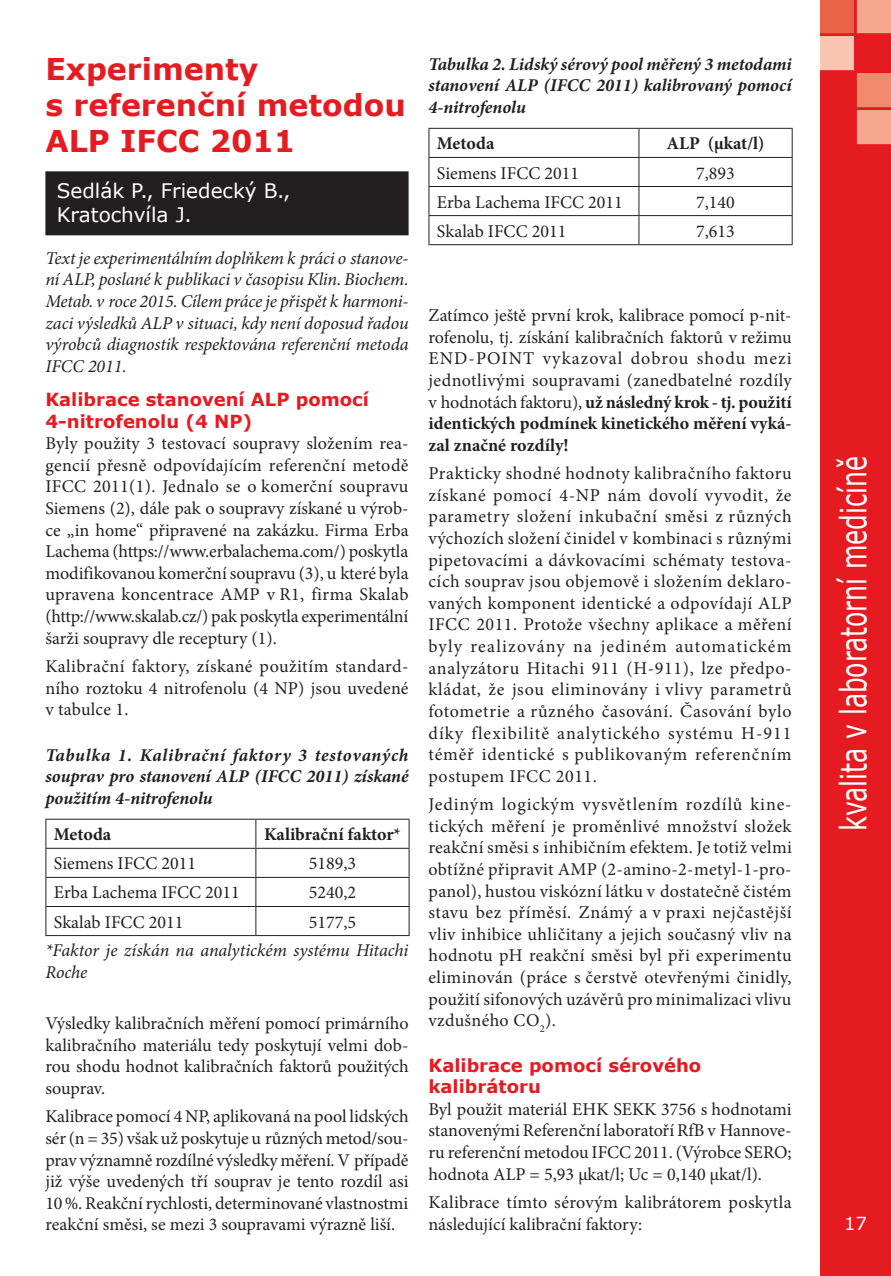
<style>
.page{position:relative;width:891px;height:1276px;background:#fff}
.page>*{position:absolute;margin:0;border:0;box-sizing:border-box;transform-origin:0 0}
.t1{font:36px "Verdana";color:#fff;scale:.7 1}
.t2{font:700 30px/36px "Verdana";color:#e51b21}
.t3{font:20px/24px "Verdana";color:#fff}
.t4{font:18px/21.6px "Minion Pro";color:#231f20;text-align:justify}
.t5{font:italic 18px/21.6px "Minion Pro";letter-spacing:-.005em;color:#231f20;text-align:justify}
.t6{font:italic 700 18px/21.6px "Minion Pro";letter-spacing:-.005em;color:#231f20;text-align:justify}
.t7{font:700 18px/21.6px "Verdana";color:#e51b21}
.t8{font:700 18px "Minion Pro";color:#231f20}
.t9{font:18px "Verdana";color:#fff}
.s1{font-weight:700}
</style>
<div class="page">
<div style="left:820px;top:0;width:70px;height:1276px;background:#e51b21"></div>
<div style="left:45px;top:171px;width:363px;height:64px;background:#231f20"></div>
<hr style="left:45px;top:818px;width:211px;height:1px;background:#231f20">
<hr style="left:256px;top:818px;width:153px;height:1px;background:#231f20">
<hr style="left:45px;top:848px;width:211px;height:1px;background:#231f20">
<hr style="left:256px;top:848px;width:153px;height:1px;background:#231f20">
<hr style="left:45px;top:877px;width:211px;height:1px;background:#231f20">
<hr style="left:256px;top:877px;width:153px;height:1px;background:#231f20">
<hr style="left:45px;top:906px;width:211px;height:1px;background:#231f20">
<svg style="left:45px;top:819px;width:1px;height:116px"></svg>
<hr style="left:256px;top:906px;width:153px;height:1px;background:#231f20">
<svg style="left:255px;top:819px;width:1px;height:116px"></svg>
<svg style="left:408px;top:819px;width:1px;height:116px"></svg>
<hr style="left:45px;top:935px;width:211px;height:1px;background:#231f20">
<hr style="left:256px;top:935px;width:153px;height:1px;background:#231f20">
<hr style="left:428px;top:128px;width:210px;height:1px;background:#231f20">
<hr style="left:638px;top:128px;width:154px;height:1px;background:#231f20">
<hr style="left:428px;top:157px;width:210px;height:1px;background:#231f20">
<hr style="left:638px;top:157px;width:154px;height:1px;background:#231f20">
<hr style="left:428px;top:186px;width:210px;height:1px;background:#231f20">
<hr style="left:638px;top:186px;width:154px;height:1px;background:#231f20">
<hr style="left:428px;top:215px;width:210px;height:1px;background:#231f20">
<svg style="left:428px;top:129px;width:1px;height:115px"></svg>
<hr style="left:638px;top:215px;width:154px;height:1px;background:#231f20">
<svg style="left:638px;top:129px;width:1px;height:115px"></svg>
<svg style="left:791px;top:129px;width:1px;height:115px"></svg>
<hr style="left:428px;top:244px;width:210px;height:1px;background:#231f20">
<hr style="left:638px;top:244px;width:154px;height:1px;background:#231f20">
<h2 class="t2" style="left:45px;top:50px;width:362px">Experimenty<br>s referenční metodou<br>ALP IFCC 2011</h2>
<p class="t3" style="left:57px;top:179px;width:235px">Sedlák P., Friedecký B.,<br>Kratochvíla J.</p>
<p class="t5" style="left:45px;top:247px;width:364px">Text je experimentálním doplňkem k práci o stanove&shy;ní ALP, poslané k publikaci v časopisu Klin. Biochem.<br>Metab. v roce 2015. Cílem práce je přispět k harmoni&shy;zaci výsledků ALP v situaci, kdy není doposud řadou výrobců diagnostik respektována referenční metoda IFCC 2011.</p>
<p class="t7" style="left:45px;top:388px;width:325px">Kalibrace stanovení ALP pomocí<br>4-nitrofenolu (4 NP)</p>
<p class="t4" style="left:45px;top:433px;width:364px">Byly použity 3 testovací soupravy složením rea&shy;gencií přesně odpovídajícím referenční metodě IFCC 2011(1). Jednalo se o komerční soupravu Siemens (2), dále pak o soupravy získané u výrob&shy;ce „in home“ připravené na zakázku. Firma Erba Lachema (https://www.erbalachema.com/) poskytla modifikovanou komerční soupravu (3), u které byla upravena koncentrace AMP v R1, firma Skalab (http://www.skalab.cz/) pak poskytla experimentální šarži soupravy dle receptury (1).</p>
<p class="t4" style="left:45px;top:655px;width:364px">Kalibrační faktory, získané použitím standard&shy;ního roztoku 4 nitrofenolu (4 NP) jsou uvedené v tabulce 1.</p>
<p class="t6" style="left:45px;top:744px;width:364px">Tabulka 1. Kalibrační faktory 3 testovaných souprav pro stanovení ALP (IFCC 2011) získané použitím 4-nitrofenolu</p>
<p class="t8" style="left:54px;top:822px;width:59px">Metoda</p>
<p class="t8" style="left:264px;top:822px;width:138px">Kalibrační faktor*</p>
<p class="t4" style="left:54px;top:853px;width:143px">Siemens IFCC 2011</p>
<p class="t4" style="left:309px;top:853px;width:49px">5189,3</p>
<p class="t4" style="left:54px;top:882px;width:187px">Erba Lachema IFCC 2011</p>
<p class="t4" style="left:309px;top:882px;width:49px">5240,2</p>
<p class="t4" style="left:54px;top:911px;width:131px">Skalab IFCC 2011</p>
<p class="t4" style="left:309px;top:911px;width:49px">5177,5</p>
<p class="t5" style="left:45px;top:940px;width:364px">*Faktor je získán na analytickém systému Hitachi<br>Roche</p>
<p class="t4" style="left:45px;top:1012px;width:364px">Výsledky kalibračních měření pomocí primárního kalibračního materiálu tedy poskytují velmi dob&shy;rou shodu hodnot kalibračních faktorů použitých souprav.</p>
<p class="t4" style="left:45px;top:1106px;width:364px">Kalibrace pomocí 4 NP, aplikovaná na pool lidských sér (n = 35) však už poskytuje u různých metod/sou&shy;prav významně rozdílné výsledky měření. V případě již výše uvedených tří souprav je tento rozdíl asi 10%. Reakční rychlosti, determinované vlastnostmi reakční směsi, se mezi 3 soupravami výrazně liší.</p>
<p class="t6" style="left:428px;top:53px;width:364px">Tabulka 2. Lidský sérový pool měřený 3 metodami stanovení ALP (IFCC 2011) kalibrovaný pomocí 4-nitrofenolu</p>
<p class="t8" style="left:437px;top:131px;width:59px">Metoda</p>
<p class="t8" style="left:666px;top:131px;width:100px">ALP (µkat/l)</p>
<p class="t4" style="left:437px;top:162px;width:143px">Siemens IFCC 2011</p>
<p class="t4" style="left:695px;top:162px;width:40px">7,893</p>
<p class="t4" style="left:437px;top:191px;width:187px">Erba Lachema IFCC 2011</p>
<p class="t4" style="left:695px;top:191px;width:40px">7,140</p>
<p class="t4" style="left:437px;top:220px;width:131px">Skalab IFCC 2011</p>
<p class="t4" style="left:695px;top:220px;width:40px">7,613</p>
<p class="t4" style="left:428px;top:305px;width:365px">Zatímco ještě první krok, kalibrace pomocí p-nit&shy;rofenolu, tj. získání kalibračních faktorů v režimu END-POINT vykazoval dobrou shodu mezi jednotlivými soupravami (zanedbatelné rozdíly v hodnotách faktoru), <span class="s1">už následný krok - tj. použití identických podmínek kinetického měření vyká&shy;zal značné rozdíly!</span></p>
<p class="t4" style="left:428px;top:463px;width:364px">Prakticky shodné hodnoty kalibračního faktoru získané pomocí 4-NP nám dovolí vyvodit, že parametry složení inkubační směsi z různých výchozích složení činidel v kombinaci s různými pipetovacími a dávkovacími schématy testova&shy;cích souprav jsou objemově i složením deklaro&shy;vaných komponent identické a odpovídají ALP IFCC 2011. Protože všechny aplikace a měření byly realizovány na jediném automatickém analyzátoru Hitachi 911 (H-911), lze předpo&shy;kládat, že jsou eliminovány i vlivy parametrů fotometrie a různého časování. Časování bylo díky flexibilitě analytického systému H-911 téměř identické s publikovaným referenčním postupem IFCC 2011.</p>
<p class="t4" style="left:428px;top:793px;width:365px">Jediným logickým vysvětlením rozdílů kine&shy;tických měření je proměnlivé množství složek reakční směsi s inhibičním efektem. Je totiž velmi obtížné připravit AMP (2-amino-2-metyl-1-pro&shy;panol), hustou viskózní látku v dostatečně čistém stavu bez příměsí. Známý a v praxi nejčastější vliv inhibice uhličitany a jejich současný vliv na hodnotu pH reakční směsi byl při experimentu eliminován (práce s čerstvě otevřenými činidly, použití sifonových uzávěrů pro minimalizaci vlivu vzdušného CO<sub>2</sub>).</p>
<p class="t7" style="left:428px;top:1054px;width:274px">Kalibrace pomocí sérového kalibrátoru</p>
<p class="t4" style="left:428px;top:1098px;width:364px">Byl použit materiál EHK SEKK 3756 s hodnotami stanovenými Referenční laboratoří RfB v Hannove&shy;ru referenční metodou IFCC 2011. (Výrobce SERO; hodnota ALP = 5,93 µkat/l; Uc = 0,140 µkat/l).</p>
<p class="t4" style="left:428px;top:1191px;width:364px">Kalibrace tímto sérovým kalibrátorem poskytla následující kalibrační faktory:</p>
<h1 class="t1" style="left:828px;top:831px;width:538px;rotate:-90deg">kvalita v laboratorní medicíně</h1>
<p class="t9" style="left:843px;top:1211px;width:24px">17</p>
</div>
